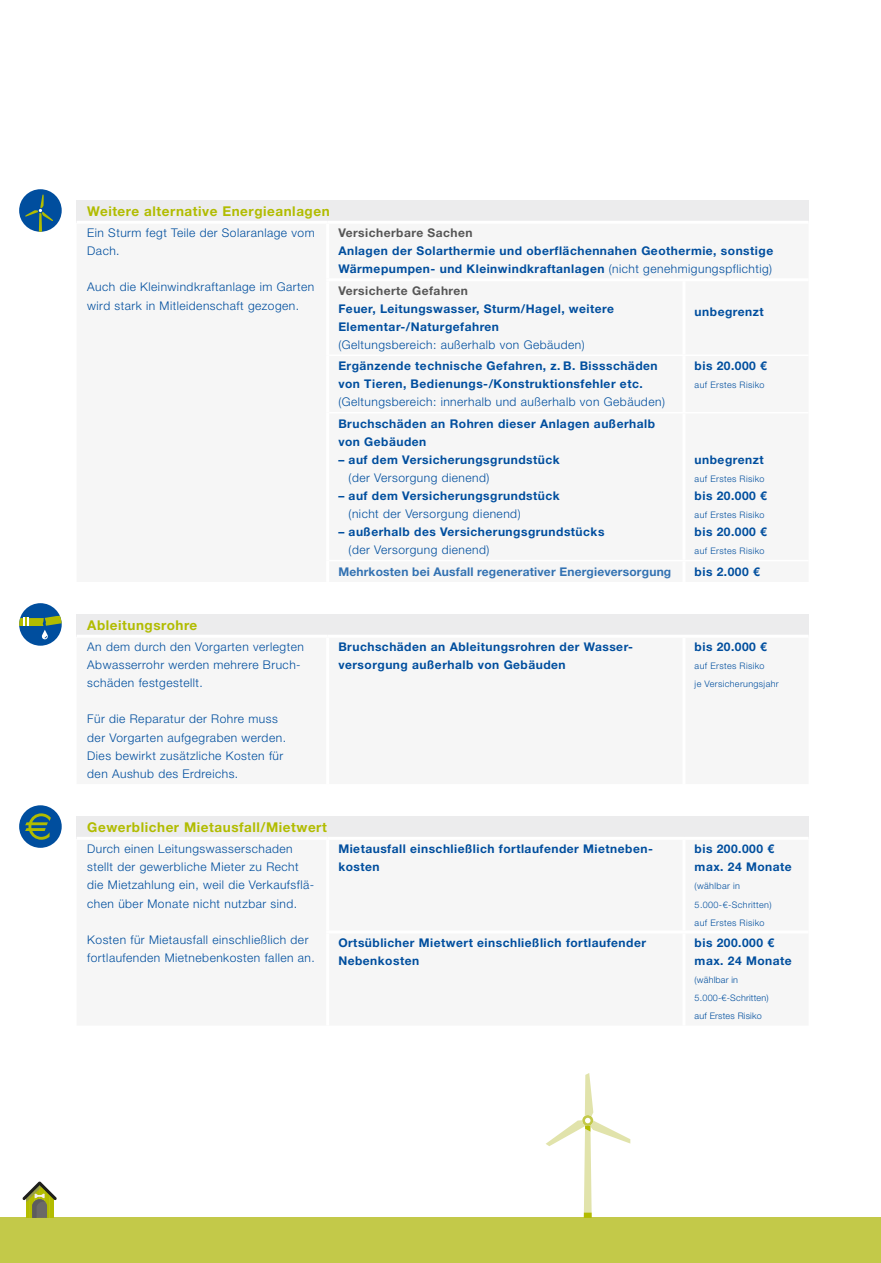
<style>
.page{position:relative;width:881px;height:1263px;background:#fff}
.page>*{position:absolute;margin:0;border:0;box-sizing:border-box;transform-origin:0 0}
.t1{font:700 13.5px "Helvetica Neue LT Pro";letter-spacing:.04em;color:#b1bc00}
.t2{font:700 12px/18px "Helvetica Neue LT Pro";letter-spacing:.04em;color:#004e9e}
.t3{font:300 12px/18px "Helvetica Neue LT Pro";letter-spacing:.04em;color:#004e9e}
.t4{font:700 12px "Helvetica Neue LT Pro";letter-spacing:.015em;color:#3372b2}
.t5{font:700 12px "Helvetica Neue LT Pro";letter-spacing:.04em;color:#565656}
.t6{font:300 9px/18px "Helvetica Neue LT Pro";letter-spacing:.04em;color:#004e9e}
.t7{font:300 9px/18px "Helvetica Neue LT Pro";letter-spacing:.02em;color:#004e9e}
.s1{font-weight:300}
</style>
<div class="page">
<div style="left:77px;top:614px;width:731px;height:22px;background:#ececed"></div>
<hr style="left:77px;top:635px;width:250px;height:3px;background:#fff">
<hr style="left:327px;top:635px;width:356px;height:3px;background:#fff">
<hr style="left:683px;top:635px;width:125px;height:3px;background:#fff">
<div style="left:77px;top:816px;width:731px;height:22px;background:#ececed"></div>
<hr style="left:327px;top:837px;width:356px;height:3px;background:#fff">
<hr style="left:683px;top:837px;width:125px;height:3px;background:#fff">
<hr style="left:77px;top:837px;width:250px;height:3px;background:#fff">
<div style="left:77px;top:200px;width:731px;height:22px;background:#ececed"></div>
<hr style="left:327px;top:221px;width:356px;height:3px;background:#fff">
<hr style="left:683px;top:221px;width:125px;height:3px;background:#fff">
<hr style="left:77px;top:221px;width:250px;height:3px;background:#fff">
<div style="left:19px;top:603px;width:43px;height:43px;background:#004e9e;border-radius:50%"></div>
<svg style="left:19px;top:616px;width:43px;height:23px"></svg>
<div style="left:19px;top:189px;width:43px;height:43px;background:#004e9e;border-radius:50%"></div>
<svg style="left:25px;top:194px;width:28px;height:38px"></svg>
<div style="left:19px;top:805px;width:43px;height:43px;background:#004e9e;border-radius:50%"></div>
<svg style="left:25px;top:813px;width:26px;height:27px"></svg>
<div style="left:0;top:1218px;width:880px;height:45px;background:#c3c949"></div>
<svg style="left:546px;top:1073px;width:84px;height:144px"></svg>
<svg style="left:22px;top:1181px;width:35px;height:37px"></svg>
<p class="t1" style="left:87px;top:203px;width:244px">Weitere alternative Energieanlagen</p>
<p class="t3" style="left:87px;top:224px;width:229px">Ein Sturm fegt Teile der Solaranlage vom<br>Dach.</p>
<p class="t3" style="left:87px;top:278px;width:228px">Auch die Kleinwindkraftanlage im Garten wird stark in Mitleidenschaft gezogen.</p>
<p class="t5" style="left:338px;top:225px;width:136px">Versicherbare Sachen</p>
<p class="t2" style="left:338px;top:242px;width:436px">Anlagen der Solarthermie und oberflächennahen Geothermie, sonstige<br>Wärmepumpen- und Kleinwindkraftanlagen <span class="s1">(nicht genehmigungspflichtig)</span></p>
<p class="t5" style="left:338px;top:283px;width:131px">Versicherte Gefahren</p>
<p class="t2" style="left:338px;top:299px;width:277px">Feuer, Leitungswasser, Sturm/Hagel, weitere<br>Elementar-/Naturgefahren</p>
<p class="t3" style="left:338px;top:335px;width:248px">(Geltungsbereich: außerhalb von Gebäuden)</p>
<p class="t2" style="left:694px;top:302px;width:71px">unbegrenzt</p>
<p class="t2" style="left:338px;top:357px;width:321px">Ergänzende technische Gefahren, z. B. Bissschäden von Tieren, Bedienungs-/Konstruktionsfehler etc.</p>
<p class="t3" style="left:338px;top:393px;width:328px">(Geltungsbereich: innerhalb und außerhalb von Gebäuden)</p>
<p class="t2" style="left:338px;top:414px;width:318px">Bruchschäden an Rohren dieser Anlagen außerhalb von Gebäuden</p>
<p class="t2" style="left:338px;top:450px;width:223px">– auf dem Versicherungsgrundstück</p>
<p class="t3" style="left:348px;top:468px;width:142px">(der Versorgung dienend)</p>
<p class="t2" style="left:338px;top:486px;width:223px">– auf dem Versicherungsgrundstück</p>
<p class="t3" style="left:348px;top:504px;width:173px">(nicht der Versorgung dienend)</p>
<p class="t2" style="left:338px;top:522px;width:267px">– außerhalb des Versicherungsgrundstücks</p>
<p class="t3" style="left:348px;top:541px;width:142px">(der Versorgung dienend)</p>
<p class="t2" style="left:694px;top:357px;width:74px">bis 20.000 €</p>
<p class="t6" style="left:694px;top:376px;width:71px">auf Erstes Risiko</p>
<p class="t2" style="left:694px;top:450px;width:71px">unbegrenzt</p>
<p class="t6" style="left:694px;top:469px;width:71px">auf Erstes Risiko</p>
<p class="t2" style="left:694px;top:486px;width:74px">bis 20.000 €</p>
<p class="t6" style="left:694px;top:506px;width:71px">auf Erstes Risiko</p>
<p class="t2" style="left:694px;top:522px;width:74px">bis 20.000 €</p>
<p class="t6" style="left:694px;top:542px;width:71px">auf Erstes Risiko</p>
<p class="t4" style="left:338px;top:564px;width:334px">Mehrkosten bei Ausfall regenerativer Energieversorgung</p>
<p class="t2" style="left:694px;top:562px;width:67px">bis 2.000 €</p>
<p class="t1" style="left:87px;top:616px;width:112px">Ableitungsrohre</p>
<p class="t3" style="left:87px;top:638px;width:218px">An dem durch den Vorgarten verlegten<br>Abwasserrohr werden mehrere Bruch&shy;schäden festgestellt.</p>
<p class="t3" style="left:87px;top:710px;width:200px">Für die Reparatur der Rohre muss der Vorgarten aufgegraben werden.<br>Dies bewirkt zusätzliche Kosten für den Aushub des Erdreichs.</p>
<p class="t2" style="left:338px;top:637px;width:295px">Bruchschäden an Ableitungsrohren der Wasser&shy;versorgung außerhalb von Gebäuden</p>
<p class="t2" style="left:694px;top:637px;width:74px">bis 20.000 €</p>
<p class="t6" style="left:694px;top:657px;width:86px">auf Erstes Risiko<br>je Versicherungsjahr</p>
<p class="t1" style="left:87px;top:819px;width:241px">Gewerblicher Mietausfall/Mietwert</p>
<p class="t3" style="left:87px;top:840px;width:228px">Durch einen Leitungswasserschaden stellt der gewerbliche Mieter zu Recht die Mietzahlung ein, weil die Verkaufsflä&shy;chen über Monate nicht nutzbar sind.</p>
<p class="t3" style="left:87px;top:930px;width:229px">Kosten für Mietausfall einschließlich der fortlaufenden Mietnebenkosten fallen an.</p>
<p class="t2" style="left:338px;top:840px;width:315px">Mietausfall einschließlich fortlaufender Mietneben&shy;kosten</p>
<p class="t2" style="left:694px;top:840px;width:99px">bis 200.000 € max. 24 Monate</p>
<p class="t6" style="left:694px;top:877px;width:78px">(wählbar in<br>5.000-€-Schritten) auf Erstes Risiko</p>
<p class="t2" style="left:338px;top:933px;width:309px">Ortsüblicher Mietwert einschließlich fortlaufender<br>Nebenkosten</p>
<p class="t2" style="left:694px;top:933px;width:99px">bis 200.000 € max. 24 Monate</p>
<p class="t7" style="left:694px;top:971px;width:75px">(wählbar in<br>5.000-€-Schritten) auf Erstes Risiko</p>
</div>
